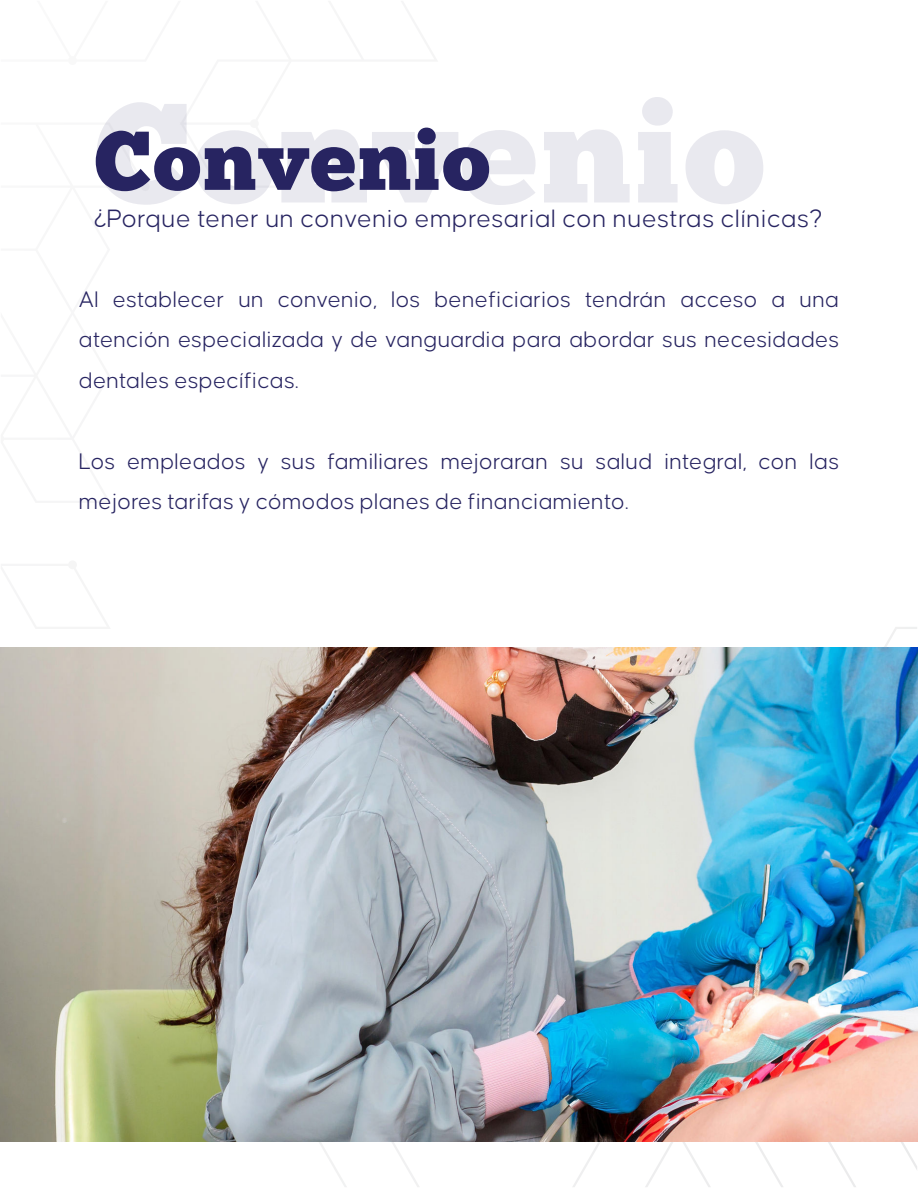
<style>
.page{position:relative;width:918px;height:1188px;background:#fff}
.page>*{position:absolute;margin:0;border:0;box-sizing:border-box;transform-origin:0 0}
.t1{font:141px "Chunk Five Ex";letter-spacing:.02em;color:#272461}
.t2{font:83.25px "Chunk Five Ex";letter-spacing:.02em;color:#272461}
.t3{font:300 26.7px "Causten";letter-spacing:.02em;color:#272461}
.t4{font:300 24px/40.5px "Causten";letter-spacing:.01em;color:#272461;text-align:justify}
</style>
<div class="page">
<img style="left:0;top:647px;width:918px;height:494px">
<h1 class="t1" style="left:94px;top:47px;width:672px">Convenio</h1>
<h2 class="t2" style="left:94px;top:98px;width:397px">Convenio</h2>
<p class="t3" style="left:94px;top:204px;width:730px">¿Porque tener un convenio empresarial con nuestras clínicas?</p>
<p class="t4" style="left:79px;top:279px;width:762px">Al establecer un convenio, los beneficiarios tendrán acceso a una atención especializada y de vanguardia para abordar sus necesidades dentales específicas.</p>
<p class="t4" style="left:79px;top:441px;width:762px">Los empleados y sus familiares mejoraran su salud integral, con las mejores tarifas y cómodos planes de financiamiento.</p>
</div>
